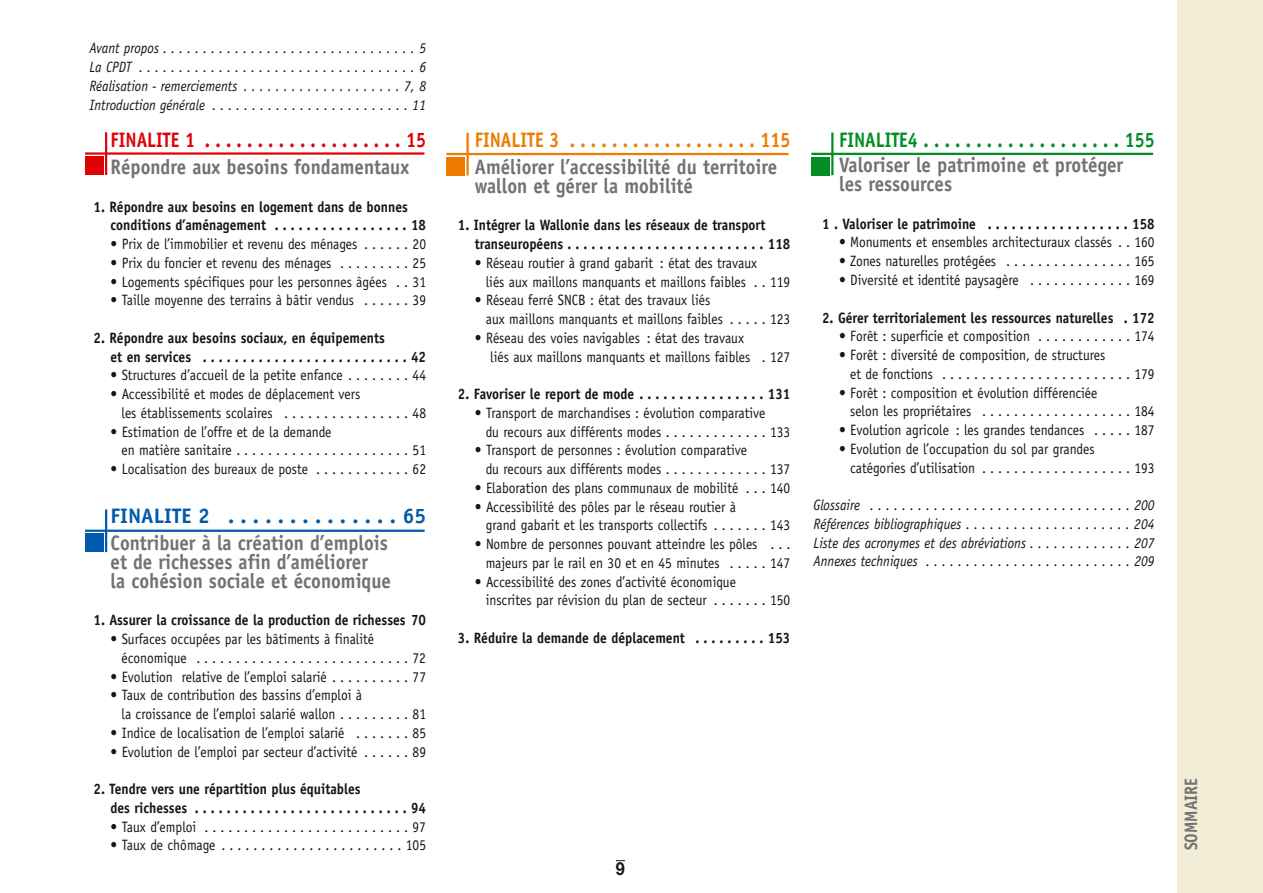
<style>
.page{position:relative;width:1263px;height:893px;background:#fff}
.page>*{position:absolute;margin:0;border:0;box-sizing:border-box;transform-origin:0 0}
.t1{font:700 21px/18.8px "Officina Sans";color:#727274;scale:.9 1}
.t2{font:700 21px "Officina Sans";color:#028e23;scale:.85 1}
.t3{font:700 21px "Officina Sans";color:#df0308;scale:.85 1}
.t4{font:700 21px "Officina Sans";color:#ed7b00;scale:.85 1}
.t5{font:700 21px "Officina Sans";color:#005bac}
.t6{font:700 18px "Officina Sans";color:#727274;scale:.9 1}
.t7{font:700 18px "Helvetica Neue";color:#141518;scale:.9 1}
.t8{font:15px/18.8px "Officina Sans";color:#141518;scale:.9 1}
.t9{font:700 15px/18.8px "Officina Sans";color:#141518;scale:.9 1}
.t10{font:italic 15px/18.8px "Officina Sans";color:#141518;text-align:justify;scale:.9 1}
</style>
<div class="page">
<div style="left:1178px;top:0;width:85px;height:893px;background:#f1edd7"></div>
<hr style="left:105px;top:132px;width:2px;height:43px;background:#df0308">
<hr style="left:85px;top:152px;width:339px;height:3px;background:#df0308">
<hr style="left:105px;top:509px;width:2px;height:43px;background:#005bac">
<hr style="left:85px;top:530px;width:340px;height:2px;background:#005bac">
<hr style="left:466px;top:133px;width:3px;height:42px;background:#ed7b00">
<hr style="left:446px;top:153px;width:342px;height:2px;background:#ed7b00">
<hr style="left:831px;top:133px;width:2px;height:42px;background:#028e23">
<hr style="left:811px;top:153px;width:342px;height:2px;background:#028e23">
<div style="left:85px;top:157px;width:18px;height:18px;background:#df0308"></div>
<div style="left:85px;top:534px;width:18px;height:18px;background:#005bac"></div>
<div style="left:447px;top:157px;width:18px;height:18px;background:#ed7b00"></div>
<div style="left:811px;top:157px;width:18px;height:18px;background:#028e23"></div>
<p class="t10" style="left:89px;top:40px;width:376px">Avant propos . . . . . . . . . . . . . . . . . . . . . . . . . . . . . . . . 5<br>La CPDT . . . . . . . . . . . . . . . . . . . . . . . . . . . . . . . . . . . 6<br>Réalisation - remerciements . . . . . . . . . . . . . . . . . . . . 7, 8<br>Introduction générale . . . . . . . . . . . . . . . . . . . . . . . . . 11</p>
<h1 class="t3" style="left:111px;top:132px;width:373px">FINALITE 1 . . . . . . . . . . . . . . . . . . . 15</h1>
<h1 class="t1" style="left:111px;top:159px;width:333px">Répondre aux besoins fondamentaux</h1>
<p class="t9" style="left:111px;top:198px;width:352px;text-indent:-17px">1. Répondre aux besoins en logement dans de bonnes conditions d’aménagement . . . . . . . . . . . . . . . . . 18</p>
<p class="t8" style="left:111px;top:236px;width:352px">• Prix de l’immobilier et revenu des ménages . . . . . . 20</p>
<p class="t8" style="left:111px;top:255px;width:352px">• Prix du foncier et revenu des ménages . . . . . . . . . 25</p>
<p class="t8" style="left:111px;top:273px;width:352px">• Logements spécifiques pour les personnes âgées . . 31</p>
<p class="t8" style="left:111px;top:292px;width:352px">• Taille moyenne des terrains à bâtir vendus . . . . . . 39</p>
<p class="t9" style="left:111px;top:330px;width:352px;text-indent:-17px">2. Répondre aux besoins sociaux, en équipements<br>et en services . . . . . . . . . . . . . . . . . . . . . . . . . . 42</p>
<p class="t8" style="left:111px;top:367px;width:352px">• Structures d’accueil de la petite enfance . . . . . . . . 44</p>
<p class="t8" style="left:121px;top:386px;width:340px;text-indent:-11px">• Accessibilité et modes de déplacement vers<br>les établissements scolaires . . . . . . . . . . . . . . . . 48</p>
<p class="t8" style="left:121px;top:423px;width:340px;text-indent:-11px">• Estimation de l’offre et de la demande<br>en matière sanitaire . . . . . . . . . . . . . . . . . . . . . . 51</p>
<p class="t8" style="left:111px;top:461px;width:352px">• Localisation des bureaux de poste . . . . . . . . . . . . 62</p>
<h1 class="t5" style="left:111px;top:508px;width:317px">FINALITE 2 . . . . . . . . . . . . . . 65</h1>
<h1 class="t1" style="left:111px;top:536px;width:313px">Contribuer à la création d’emplois et de richesses afin d’améliorer<br>la cohésion sociale et économique</h1>
<p class="t9" style="left:94px;top:612px;width:371px">1. Assurer la croissance de la production de richesses 70</p>
<p class="t8" style="left:121px;top:631px;width:340px;text-indent:-11px">• Surfaces occupées par les bâtiments à finalité économique . . . . . . . . . . . . . . . . . . . . . . . . . . . 72</p>
<p class="t8" style="left:111px;top:668px;width:352px">• Evolution relative de l’emploi salarié . . . . . . . . . . 77</p>
<p class="t8" style="left:121px;top:687px;width:340px;text-indent:-11px">• Taux de contribution des bassins d’emploi à<br>la croissance de l’emploi salarié wallon . . . . . . . . . 81</p>
<p class="t8" style="left:111px;top:725px;width:352px">• Indice de localisation de l’emploi salarié . . . . . . . 85</p>
<p class="t8" style="left:111px;top:743px;width:352px">• Evolution de l’emploi par secteur d’activité . . . . . . 89</p>
<p class="t9" style="left:111px;top:781px;width:352px;text-indent:-17px">2. Tendre vers une répartition plus équitables<br>des richesses . . . . . . . . . . . . . . . . . . . . . . . . . . . 94</p>
<p class="t8" style="left:111px;top:818px;width:352px">• Taux d’emploi . . . . . . . . . . . . . . . . . . . . . . . . . . 97</p>
<p class="t8" style="left:111px;top:837px;width:352px">• Taux de chômage . . . . . . . . . . . . . . . . . . . . . . . 105</p>
<h1 class="t4" style="left:475px;top:132px;width:373px">FINALITE 3 . . . . . . . . . . . . . . . . . . 115</h1>
<h1 class="t1" style="left:475px;top:159px;width:338px">Améliorer l’accessibilité du territoire wallon et gérer la mobilité</h1>
<p class="t9" style="left:475px;top:217px;width:352px;text-indent:-17px">1. Intégrer la Wallonie dans les réseaux de transport transeuropéens . . . . . . . . . . . . . . . . . . . . . . . . . 118</p>
<p class="t8" style="left:486px;top:255px;width:340px;text-indent:-11px">• Réseau routier à grand gabarit : état des travaux<br>liés aux maillons manquants et maillons faibles . . 119</p>
<p class="t8" style="left:486px;top:292px;width:340px;text-indent:-11px">• Réseau ferré SNCB : état des travaux liés<br>aux maillons manquants et maillons faibles . . . . . 123</p>
<p class="t8" style="left:490px;top:330px;width:335px;text-indent:-15px">• Réseau des voies navigables : état des travaux<br>liés aux maillons manquants et maillons faibles . 127</p>
<p class="t9" style="left:458px;top:386px;width:371px">2. Favoriser le report de mode . . . . . . . . . . . . . . . . 131</p>
<p class="t8" style="left:486px;top:405px;width:340px;text-indent:-11px">• Transport de marchandises : évolution comparative<br>du recours aux différents modes . . . . . . . . . . . . . 133</p>
<p class="t8" style="left:486px;top:442px;width:340px;text-indent:-11px">• Transport de personnes : évolution comparative<br>du recours aux différents modes . . . . . . . . . . . . . 137</p>
<p class="t8" style="left:475px;top:480px;width:352px">• Elaboration des plans communaux de mobilité . . . 140</p>
<p class="t8" style="left:486px;top:498px;width:340px;text-indent:-11px">• Accessibilité des pôles par le réseau routier à<br>grand gabarit et les transports collectifs . . . . . . . 143</p>
<p class="t8" style="left:475px;top:536px;width:352px;text-align:right">• Nombre de personnes pouvant atteindre les pôles . . . majeurs par le rail en 30 et en 45 minutes . . . . . 147</p>
<p class="t8" style="left:486px;top:573px;width:340px;text-indent:-11px">• Accessibilité des zones d’activité économique<br>inscrites par révision du plan de secteur . . . . . . . 150</p>
<p class="t9" style="left:458px;top:630px;width:371px">3. Réduire la demande de déplacement . . . . . . . . . 153</p>
<h1 class="t2" style="left:839px;top:132px;width:373px">FINALITE4 . . . . . . . . . . . . . . . . . . . 155</h1>
<h1 class="t1" style="left:839px;top:158px;width:317px">Valoriser le patrimoine et protéger les ressources</h1>
<p class="t9" style="left:822px;top:215px;width:371px">1 . Valoriser le patrimoine . . . . . . . . . . . . . . . . . . 158</p>
<p class="t8" style="left:839px;top:234px;width:352px">• Monuments et ensembles architecturaux classés . . 160</p>
<p class="t8" style="left:839px;top:253px;width:352px">• Zones naturelles protégées . . . . . . . . . . . . . . . . 165</p>
<p class="t8" style="left:839px;top:272px;width:352px">• Diversité et identité paysagère . . . . . . . . . . . . . 169</p>
<p class="t9" style="left:822px;top:309px;width:371px">2. Gérer territorialement les ressources naturelles . 172</p>
<p class="t8" style="left:839px;top:328px;width:352px">• Forêt : superficie et composition . . . . . . . . . . . . 174</p>
<p class="t8" style="left:850px;top:347px;width:340px;text-indent:-11px">• Forêt : diversité de composition, de structures<br>et de fonctions . . . . . . . . . . . . . . . . . . . . . . . . 179</p>
<p class="t8" style="left:850px;top:384px;width:340px;text-indent:-11px">• Forêt : composition et évolution différenciée<br>selon les propriétaires . . . . . . . . . . . . . . . . . . . 184</p>
<p class="t8" style="left:839px;top:422px;width:352px">• Evolution agricole : les grandes tendances . . . . . 187</p>
<p class="t8" style="left:850px;top:440px;width:340px;text-indent:-11px">• Evolution de l’occupation du sol par grandes<br>catégories d’utilisation . . . . . . . . . . . . . . . . . . . 193</p>
<p class="t10" style="left:814px;top:497px;width:380px">Glossaire . . . . . . . . . . . . . . . . . . . . . . . . . . . . . . . . . 200<br>Références bibliographiques . . . . . . . . . . . . . . . . . . . . . 204<br>Liste des acronymes et des abréviations . . . . . . . . . . . . . 207<br>Annexes techniques . . . . . . . . . . . . . . . . . . . . . . . . . . 209</p>
<p class="t7" style="left:616px;top:862px;width:12px">9</p>
<p class="t6" style="left:1184px;top:850px;width:82px;rotate:-90deg">SOMMAIRE</p>
</div>
